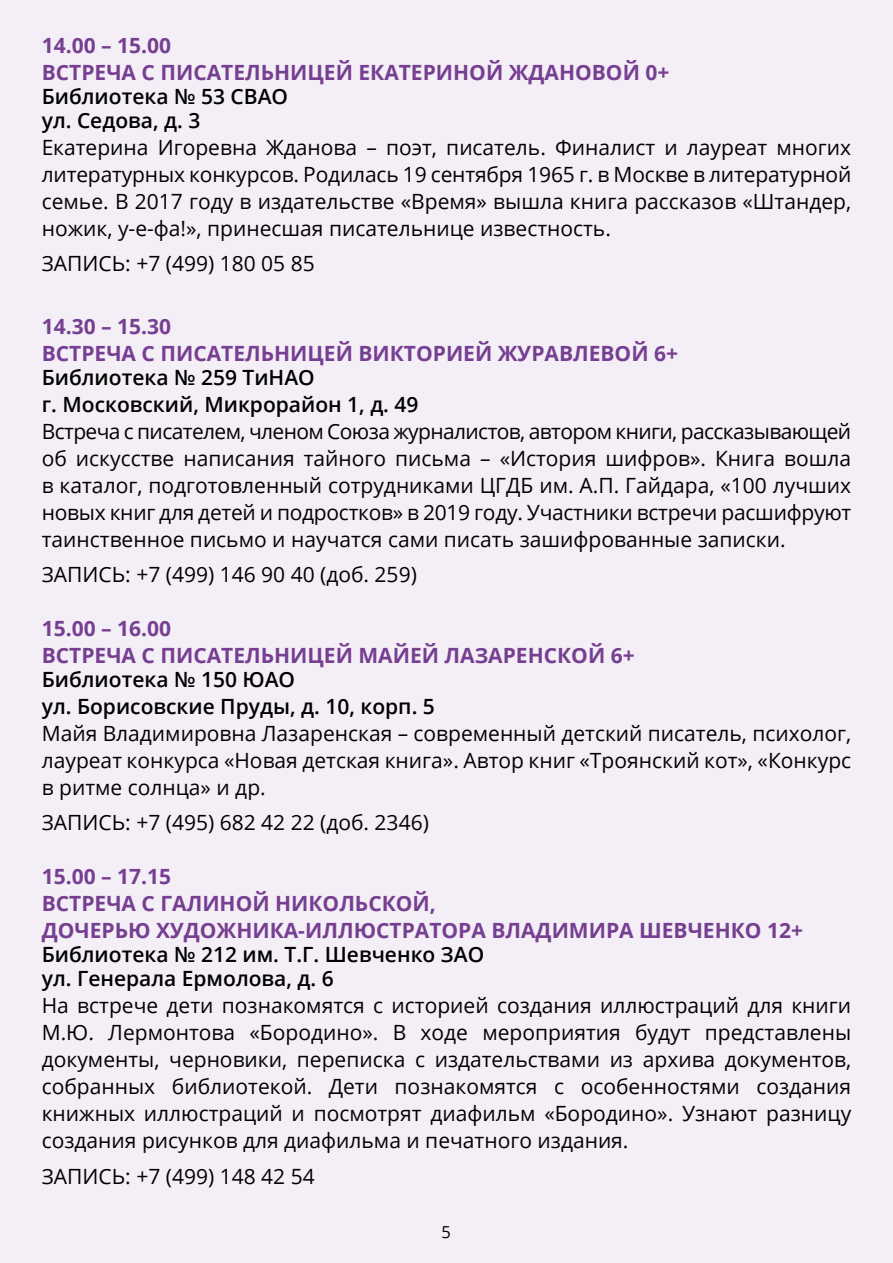
<style>
.page{position:relative;width:893px;height:1263px;background:#fff}
.page>*{position:absolute;margin:0;border:0;box-sizing:border-box;transform-origin:0 0}
.t1{font:21px/27px "Open Sans";color:#010101;text-align:justify}
.t2{font:700 21px/27px "Open Sans";color:#763f91}
.t3{font:600 21px/24px "Open Sans";color:#010101}
.t4{font:16.5px "Open Sans";color:#010101}
</style>
<div class="page">
<div style="left:0;top:0;width:892px;height:1263px;background:#f4eff6"></div>
<p class="t2" style="left:42px;top:31px;width:629px">14.00 – 15.00<br>ВСТРЕЧА С ПИСАТЕЛЬНИЦЕЙ ЕКАТЕРИНОЙ ЖДАНОВОЙ 0+</p>
<p class="t3" style="left:42px;top:84px;width:248px">Библиотека № 53 СВАО ул. Седова, д. 3</p>
<p class="t1" style="left:42px;top:133px;width:811px">Екатерина Игоревна Жданова – поэт, писатель. Финалист и лауреат многих литературных конкурсов. Родилась 19 сентября 1965 г. в Москве в литературной семье. В 2017 году в издательстве «Время» вышла книга рассказов «Штандер, ножик, у-е-фа!», принесшая писательнице известность.</p>
<p class="t1" style="left:42px;top:250px;width:275px">ЗАПИСЬ: +7 (499) 180 05 85</p>
<p class="t2" style="left:42px;top:312px;width:638px">14.30 – 15.30<br>ВСТРЕЧА С ПИСАТЕЛЬНИЦЕЙ ВИКТОРИЕЙ ЖУРАВЛЕВОЙ 6+</p>
<p class="t3" style="left:42px;top:363px;width:378px;line-height:27px">Библиотека № 259 ТиНАО<br>г. Московский, Микрорайон 1, д. 49</p>
<p class="t1" style="left:42px;top:417px;width:811px">Встреча с писателем, членом Союза журналистов, автором книги, рассказывающей об искусстве написания тайного письма – «История шифров». Книга вошла в каталог, подготовленный сотрудниками ЦГДБ им. А.П. Гайдара, «100 лучших новых книг для детей и подростков» в 2019 году. Участники встречи расшифруют таинственное письмо и научатся сами писать зашифрованные записки.</p>
<p class="t1" style="left:42px;top:560px;width:377px">ЗАПИСЬ: +7 (499) 146 90 40 (доб. 259)</p>
<p class="t2" style="left:42px;top:614px;width:594px">15.00 – 16.00<br>ВСТРЕЧА С ПИСАТЕЛЬНИЦЕЙ МАЙЕЙ ЛАЗАРЕНСКОЙ 6+</p>
<p class="t3" style="left:42px;top:665px;width:395px;line-height:27px">Библиотека № 150 ЮАО<br>ул. Борисовские Пруды, д. 10, корп. 5</p>
<p class="t1" style="left:42px;top:719px;width:811px">Майя Владимировна Лазаренская – современный детский писатель, психолог, лауреат конкурса «Новая детская книга». Автор книг «Троянский кот», «Конкурс в ритме солнца» и др.</p>
<p class="t1" style="left:42px;top:809px;width:389px">ЗАПИСЬ: +7 (495) 682 42 22 (доб. 2346)</p>
<p class="t2" style="left:42px;top:863px;width:763px">15.00 – 17.15<br>ВСТРЕЧА С ГАЛИНОЙ НИКОЛЬСКОЙ,<br>ДОЧЕРЬЮ ХУДОЖНИКА-ИЛЛЮСТРАТОРА ВЛАДИМИРА ШЕВЧЕНКО 12+</p>
<p class="t3" style="left:42px;top:942px;width:444px">Библиотека № 212 им. Т.Г. Шевченко ЗАО ул. Генерала Ермолова, д. 6</p>
<p class="t1" style="left:42px;top:992px;width:811px">На встрече дети познакомятся с историей создания иллюстраций для книги М.Ю. Лермонтова «Бородино». В ходе мероприятия будут представлены документы, черновики, переписка с издательствами из архива документов, собранных библиотекой. Дети познакомятся с особенностями создания книжных иллюстраций и посмотрят диафильм «Бородино». Узнают разницу создания рисунков для диафильма и печатного издания.</p>
<p class="t1" style="left:42px;top:1162px;width:275px">ЗАПИСЬ: +7 (499) 148 42 54</p>
<p class="t4" style="left:442px;top:1221px;width:11px">5</p>
</div>
